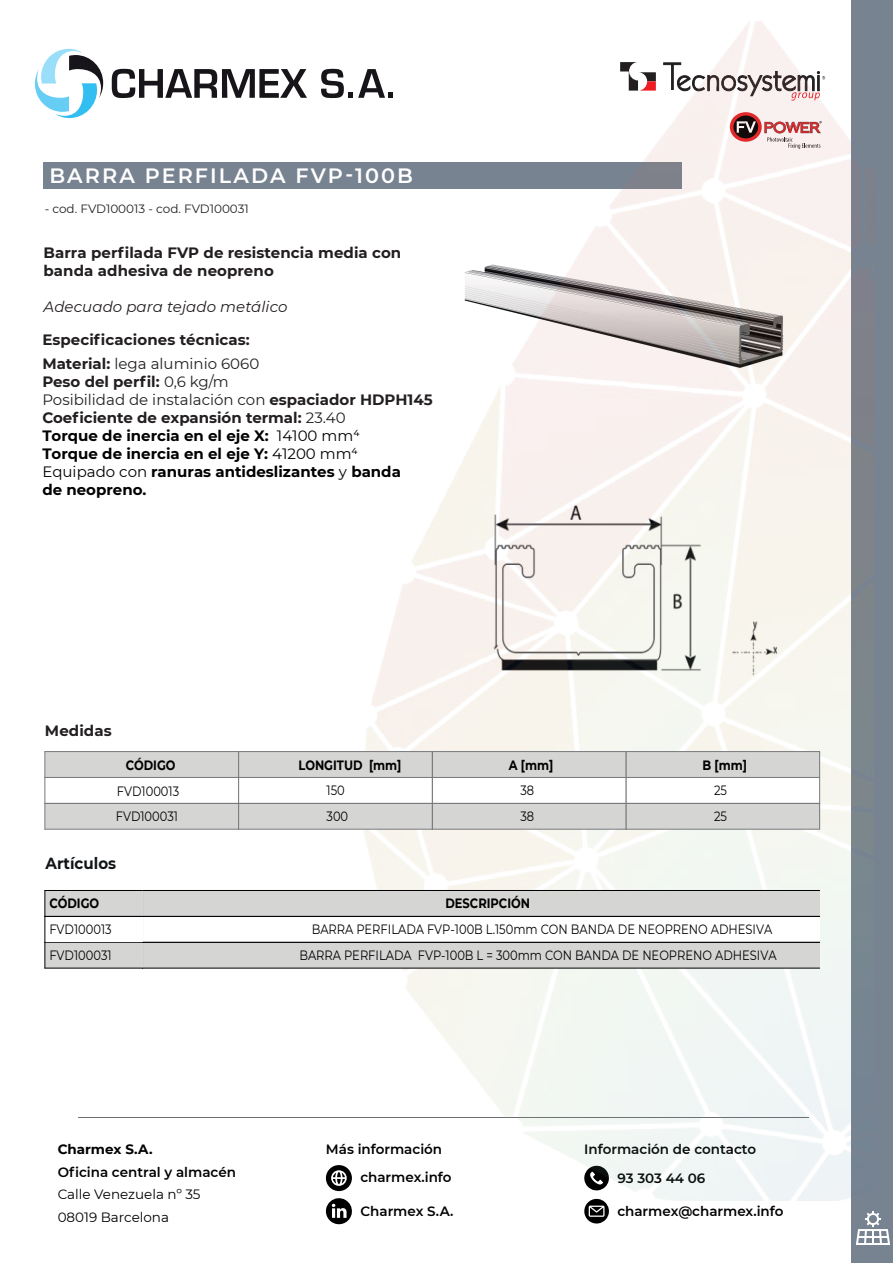
<style>
.page{position:relative;width:893px;height:1263px;background:#fff}
.page>*{position:absolute;margin:0;border:0;box-sizing:border-box;transform-origin:0 0}
.t1{font:600 20.7px "Montserrat";letter-spacing:.1em;color:#fff}
.t2{font:700 16.05px "Montserrat";color:#111416;scale:.93 1}
.t3{font:700 15px/18px "Montserrat";color:#000001}
.t4{font:700 15px/18px "Montserrat";letter-spacing:.005em;color:#231f20}
.t5{font:italic 15px "Montserrat";letter-spacing:.005em;color:#231f20}
.t6{font:13.5px "Montserrat";color:#000001;scale:.85 1}
.t7{font:600 13.5px/28px "Montserrat";color:#000001}
.t8{font:700 13.5px "Montserrat";color:#000001;scale:.85 1}
.t9{font:13.5px/22.5px "Montserrat";color:#000001}
.t10{font:700 13.5px "Montserrat";color:#000001}
.t11{font:12px "Montserrat";color:#231f20}
.s1{color:#231f20}
.s2{font-weight:400;color:#231f20}
.s3{font-weight:400}
</style>
<div class="page">
<div style="left:43px;top:163px;width:638px;height:26px;background:#788391"></div>
<hr style="left:79px;top:1117px;width:730px;height:1px;background:#6c6d70">
<svg style="left:112px;top:69px;width:195px;height:29px"></svg>
<svg style="left:321px;top:69px;width:21px;height:29px"></svg>
<svg style="left:35px;top:49px;width:68px;height:69px"></svg>
<svg style="left:326px;top:1165px;width:16px;height:26px"></svg>
<svg style="left:326px;top:1198px;width:16px;height:26px"></svg>
<img style="left:342px;top:21px;width:551px;height:1228px">
<img style="left:857px;top:1212px;width:32px;height:32px">
<img style="left:348px;top:0;width:525px;height:1200px">
<div style="left:626px;top:803px;width:194px;height:26px;background:#d5d5d4"></div>
<hr style="left:626px;top:829px;width:194px;height:1px;background:#76797b">
<div style="left:432px;top:803px;width:194px;height:26px;background:#d5d5d4"></div>
<hr style="left:432px;top:829px;width:194px;height:1px;background:#76797b">
<div style="left:239px;top:803px;width:193px;height:26px;background:#d5d5d4"></div>
<hr style="left:239px;top:829px;width:193px;height:1px;background:#76797b">
<div style="left:45px;top:803px;width:194px;height:26px;background:#d5d5d4"></div>
<hr style="left:45px;top:829px;width:194px;height:1px;background:#76797b">
<div style="left:626px;top:777px;width:194px;height:26px;background:#fff"></div>
<hr style="left:626px;top:803px;width:194px;height:1px;background:#76797b">
<div style="left:432px;top:777px;width:194px;height:26px;background:#fff"></div>
<hr style="left:432px;top:803px;width:194px;height:1px;background:#76797b">
<div style="left:239px;top:777px;width:193px;height:26px;background:#fff"></div>
<hr style="left:239px;top:803px;width:193px;height:1px;background:#76797b">
<hr style="left:45px;top:803px;width:194px;height:1px;background:#76797b">
<div style="left:626px;top:751px;width:194px;height:26px;background:#d5d5d4"></div>
<svg style="left:819px;top:752px;width:1px;height:77px"></svg>
<hr style="left:626px;top:751px;width:194px;height:1px;background:#76797b">
<hr style="left:626px;top:777px;width:194px;height:1px;background:#76797b">
<div style="left:432px;top:751px;width:194px;height:26px;background:#d5d5d4"></div>
<svg style="left:626px;top:752px;width:1px;height:77px"></svg>
<hr style="left:432px;top:751px;width:194px;height:1px;background:#76797b">
<hr style="left:432px;top:777px;width:194px;height:1px;background:#76797b">
<div style="left:239px;top:751px;width:193px;height:26px;background:#d5d5d4"></div>
<svg style="left:432px;top:752px;width:1px;height:77px"></svg>
<hr style="left:239px;top:751px;width:193px;height:1px;background:#76797b">
<hr style="left:239px;top:777px;width:193px;height:1px;background:#76797b">
<div style="left:45px;top:751px;width:194px;height:26px;background:#d5d5d4"></div>
<svg style="left:45px;top:752px;width:1px;height:77px"></svg>
<svg style="left:238px;top:752px;width:1px;height:77px"></svg>
<hr style="left:45px;top:751px;width:194px;height:1px;background:#76797b">
<hr style="left:45px;top:777px;width:194px;height:1px;background:#76797b">
<div style="left:143px;top:942px;width:677px;height:26px;background:#d5d5d4"></div>
<hr style="left:143px;top:968px;width:677px;height:1px;background:#000001">
<div style="left:45px;top:942px;width:98px;height:26px;background:#d5d5d4"></div>
<hr style="left:45px;top:942px;width:98px;height:1px;background:#000001">
<hr style="left:45px;top:968px;width:98px;height:1px;background:#000001">
<div style="left:143px;top:916px;width:677px;height:26px;background:#fff"></div>
<hr style="left:143px;top:942px;width:677px;height:1px;background:#000001">
<div style="left:143px;top:890px;width:677px;height:26px;background:#d5d5d4"></div>
<hr style="left:143px;top:890px;width:677px;height:1px;background:#000001">
<hr style="left:143px;top:916px;width:677px;height:1px;background:#000001">
<div style="left:45px;top:890px;width:98px;height:26px;background:#d5d5d4"></div>
<hr style="left:45px;top:890px;width:98px;height:1px;background:#000001">
<svg style="left:45px;top:891px;width:1px;height:77px"></svg>
<hr style="left:45px;top:916px;width:98px;height:1px;background:#000001">
<h1 class="t1" style="left:49px;top:161px;width:365px">BARRA PERFILADA FVP-100B</h1>
<p class="t11" style="left:45px;top:201px;width:206px">- cod. FVD100013 - cod. FVD100031</p>
<p class="t4" style="left:44px;top:243px;width:359px">Barra perfilada FVP de resistencia media con banda adhesiva de neopreno</p>
<p class="t5" style="left:44px;top:297px;width:245px">Adecuado para tejado metálico</p>
<p class="t4" style="left:42px;top:330px;width:209px">Especificaciones técnicas:</p>
<p class="t3" style="left:42px;top:354px;width:392px"><span class="s1">Material:</span> <span class="s2">lega aluminio 6060<br></span><span class="s1">Peso del perfil:</span> <span class="s2">0,6 kg/m<br>Posibilidad de instalación con</span> <span class="s1">espaciador HDPH145<br>Coeficiente de expansión termal:</span> <span class="s2">23.40<br></span>Torque de inercia en el eje X: <span class="s3">14100 mm⁴<br></span>Torque de inercia en el eje Y: <span class="s3">41200 mm⁴<br>Equipado con</span> ranuras antideslizantes <span class="s3">y</span> banda<br>de neopreno.</p>
<p class="t4" style="left:45px;top:721px;width:68px">Medidas</p>
<p class="t8" style="left:126px;top:755px;width:60px">CÓDIGO</p>
<p class="t8" style="left:298px;top:755px;width:123px">LONGITUD [mm]</p>
<p class="t8" style="left:509px;top:755px;width:54px">A [mm]</p>
<p class="t8" style="left:702px;top:755px;width:54px">B [mm]</p>
<p class="t6" style="left:117px;top:781px;width:75px">FVD100013</p>
<p class="t6" style="left:327px;top:781px;width:23px">150</p>
<p class="t6" style="left:520px;top:781px;width:18px">38</p>
<p class="t6" style="left:714px;top:781px;width:17px">25</p>
<p class="t6" style="left:116px;top:807px;width:75px">FVD100031</p>
<p class="t6" style="left:327px;top:807px;width:27px">300</p>
<p class="t6" style="left:520px;top:807px;width:18px">38</p>
<p class="t6" style="left:714px;top:807px;width:17px">25</p>
<p class="t2" style="left:46px;top:852px;width:77px">Artículos</p>
<p class="t8" style="left:49px;top:894px;width:60px">CÓDIGO</p>
<p class="t8" style="left:445px;top:894px;width:101px">DESCRIPCIÓN</p>
<p class="t6" style="left:49px;top:920px;width:75px">FVD100013</p>
<p class="t6" style="left:312px;top:920px;width:543px">BARRA PERFILADA FVP-100B L.150mm CON BANDA DE NEOPRENO ADHESIVA</p>
<p class="t6" style="left:49px;top:946px;width:75px">FVD100031</p>
<p class="t6" style="left:299px;top:946px;width:563px">BARRA PERFILADA FVP-100B L = 300mm CON BANDA DE NEOPRENO ADHESIVA</p>
<p class="t10" style="left:58px;top:1140px;width:96px">Charmex S.A.</p>
<p class="t7" style="left:58px;top:1157px;width:180px">Oficina central y almacén</p>
<p class="t9" style="left:58px;top:1183px;width:144px">Calle Venezuela nº 35<br>08019 Barcelona</p>
<p class="t7" style="left:360px;top:1135px;width:93px;text-indent:-35px">Más información charmex.info</p>
<p class="t7" style="left:360px;top:1196px;width:95px">Charmex S.A.</p>
<p class="t7" style="left:617px;top:1135px;width:140px;text-indent:-33px">Información de contacto<br>93 303 44 06</p>
<p class="t7" style="left:617px;top:1196px;width:167px">charmex@charmex.info</p>
</div>
